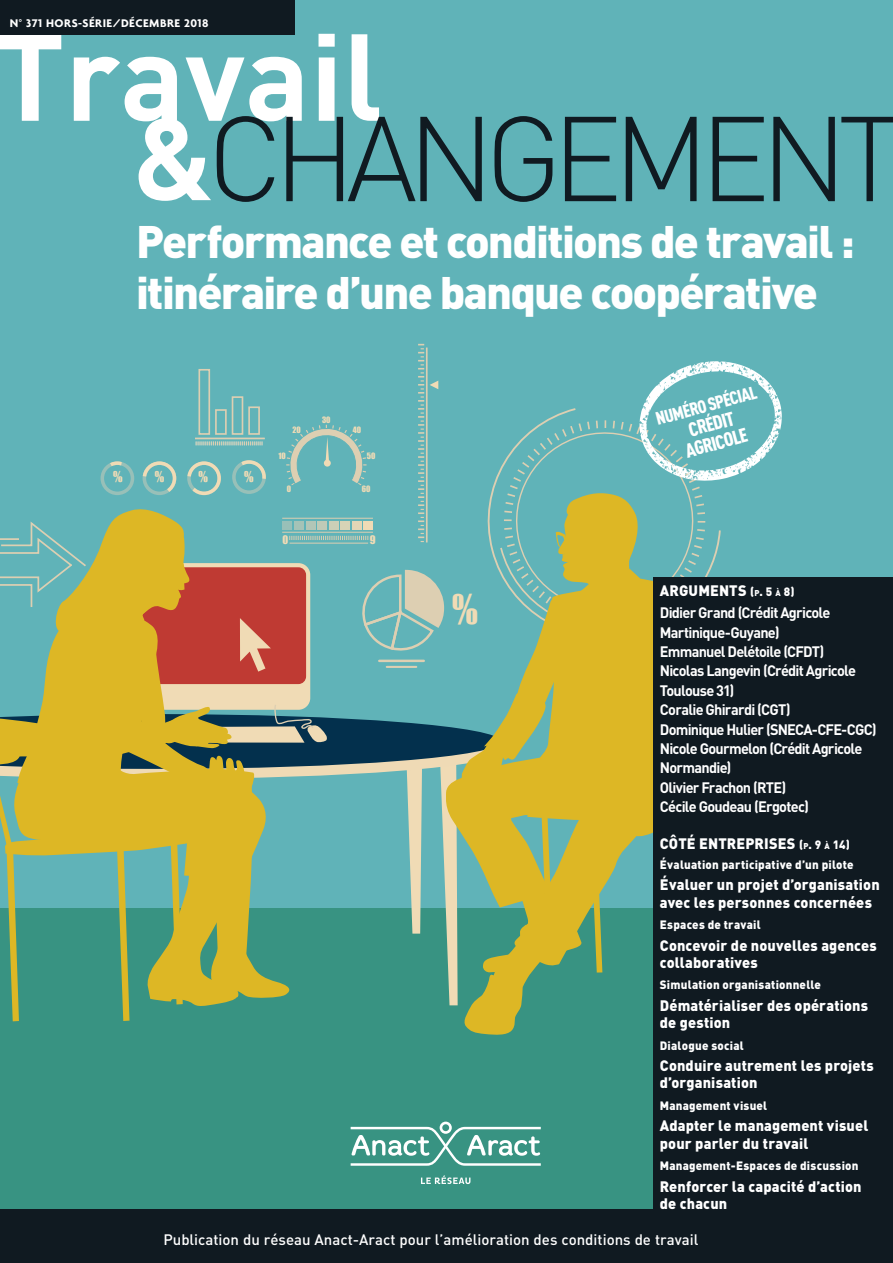
<style>
.page{position:relative;width:893px;height:1263px;background:#fff}
.page>*{position:absolute;margin:0;border:0;box-sizing:border-box;transform-origin:0 0}
.t1{font:700 121.5px "DIN";color:#fff}
.t2{font:300 118.5px "DIN";letter-spacing:-.085em;color:#101a21}
.t3{font:900 45px/51px "DIN";letter-spacing:-.04em;color:#fff}
.t4{font:37.35px "Impact";color:#f0dbb5}
.t5{font:900 19.5px/19.5px "DIN Cond";color:#fff;text-align:center}
.t6{font:900 18px "DIN Cond";color:#fff}
.t7{font:900 15px/17.2px "DIN";letter-spacing:.01em;color:#fff}
.t8{font:700 15px/19.4px "DIN";letter-spacing:-.05em;color:#fff}
.t9{font:500 15px "DIN";color:#fff}
.t10{font:13.65px "Impact";color:#f0dbb5}
.t11{font:900 12px "DIN";letter-spacing:.02em;color:#fff}
.t12{font:700 12px "Agenda";letter-spacing:.04em;color:#fff}
.t13{font:10.8px "Impact";color:#f0dbb5}
.t14{font:8.1px "Impact";color:#f0dbb5}
.s1{font-weight:700;font-size:114px;color:#fff}
.s2{font-weight:900}
.s3{font-weight:900;font-size:12px}
.s4{font-weight:900;font-size:8.4px}
.s5{font-size:12px}
.s6{font-size:8.4px}
</style>
<div class="page">
<div style="left:0;top:0;width:893px;height:577px;background:#60b3b8"></div>
<div style="left:0;top:908px;width:893px;height:355px;background:#389382"></div>
<div style="left:653px;top:577px;width:240px;height:642px;background:#101a21"></div>
<div style="left:0;top:1209px;width:893px;height:54px;background:#101a21"></div>
<svg style="left:421px;top:1175px;width:49px;height:9px"></svg>
<svg style="left:351px;top:1121px;width:190px;height:45px"></svg>
<div style="left:0;top:0;width:294px;height:34px;background:#101a21"></div>
<svg style="left:0;top:344px;width:782px;height:691px"></svg>
<p class="t12" style="left:10px;top:19px;width:200px">N° 371 HORS-SÉRIE/DÉCEMBRE 2018</p>
<h1 class="t1" style="left:-4px;top:34px;width:389px">Travail</h1>
<h2 class="t2" style="left:132px;top:117px;width:771px"><span class="s1">&amp;</span>CHANGEMENT</h2>
<h3 class="t3" style="left:136px;top:220px;width:720px">Performance et conditions de travail : itinéraire d’une banque coopérative</h3>
<p class="t10" style="left:113px;top:469px;width:11px">%</p>
<p class="t10" style="left:155px;top:469px;width:11px">%</p>
<p class="t10" style="left:198px;top:469px;width:11px">%</p>
<p class="t10" style="left:244px;top:468px;width:11px">%</p>
<p class="t14" style="left:322px;top:415px;width:10px">30</p>
<p class="t14" style="left:293px;top:425px;width:10px">20</p>
<p class="t14" style="left:353px;top:425px;width:10px">40</p>
<p class="t14" style="left:278px;top:451px;width:9px">10</p>
<p class="t14" style="left:367px;top:451px;width:10px">50</p>
<p class="t14" style="left:287px;top:484px;width:6px">0</p>
<p class="t14" style="left:362px;top:484px;width:10px">60</p>
<p class="t13" style="left:282px;top:533px;width:7px">0</p>
<p class="t13" style="left:370px;top:533px;width:7px">9</p>
<h3 class="t4" style="left:452px;top:587px;width:27px">%</h3>
<p class="t6" style="left:655px;top:413px;width:105px;rotate:-15deg">NUMÉRO SPÉCIAL</p>
<h3 class="t5" style="left:678px;top:424px;width:65px;rotate:-15deg">CRÉDIT<br>AGRICOLE</h3>
<p class="t8" style="left:660px;top:581px;width:172px;line-height:22.4px"><span class="s2">ARGUMENTS</span> <span class="s3">(</span><span class="s4">P</span><span class="s3">. 5</span> <span class="s4">À</span> <span class="s3">8)<br></span>Didier Grand (Crédit Agricole</p>
<p class="t8" style="left:660px;top:624px;width:218px">Martinique-Guyane)<br>Emmanuel Delétoile (CFDT)<br>Nicolas Langevin (Crédit Agricole<br>Toulouse 31)<br>Coralie Ghirardi (CGT)<br>Dominique Hulier (SNECA-CFE-CGC)<br>Nicole Gourmelon (Crédit Agricole<br>Normandie)<br>Olivier Frachon (RTE)<br>Cécile Goudeau (Ergotec)</p>
<p class="t7" style="left:660px;top:836px;width:191px">CÔTÉ ENTREPRISES <span class="s5">(</span><span class="s6">P</span><span class="s5">. 9</span> <span class="s6">À</span> <span class="s5">14)</span></p>
<p class="t11" style="left:660px;top:860px;width:195px">Évaluation participative d’un pilote</p>
<p class="t7" style="left:660px;top:878px;width:221px">Évaluer un projet d’organisation avec les personnes concernées</p>
<p class="t11" style="left:660px;top:920px;width:102px">Espaces de travail</p>
<p class="t7" style="left:660px;top:938px;width:218px">Concevoir de nouvelles agences collaboratives</p>
<p class="t11" style="left:660px;top:981px;width:163px">Simulation organisationnelle</p>
<p class="t7" style="left:660px;top:998px;width:210px">Dématérialiser des opérations de gestion</p>
<p class="t11" style="left:660px;top:1041px;width:85px">Dialogue social</p>
<p class="t7" style="left:660px;top:1058px;width:215px">Conduire autrement les projets d’organisation</p>
<p class="t11" style="left:660px;top:1101px;width:109px">Management visuel</p>
<p class="t7" style="left:660px;top:1119px;width:210px">Adapter le management visuel pour parler du travail</p>
<p class="t11" style="left:660px;top:1161px;width:200px">Management-Espaces de discussion</p>
<p class="t7" style="left:660px;top:1179px;width:203px">Renforcer la capacité d’action de chacun</p>
<p class="t9" style="left:163px;top:1234px;width:536px">Publication du réseau Anact-Aract pour l’amélioration des conditions de travail</p>
</div>
